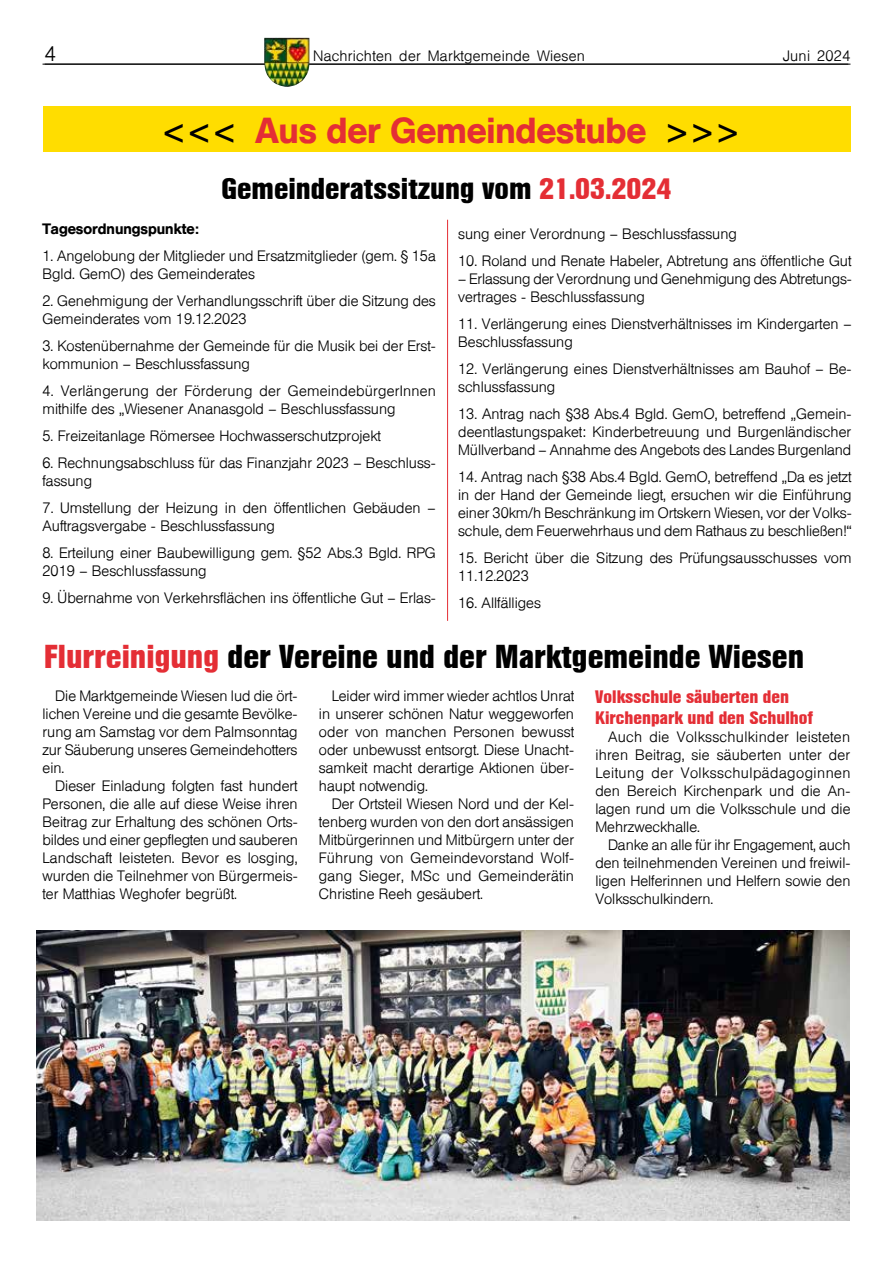
<style>
.page{position:relative;width:893px;height:1263px;background:#fff}
.page>*{position:absolute;margin:0;border:0;box-sizing:border-box;transform-origin:0 0}
.t1{font:500 36px "Helvetica BQ";color:#e42e35}
.t2{font:700 33px "Helvetica Condensed BQ";color:#000}
.t3{font:700 30px "Helvetica Condensed BQ";color:#000}
.t4{font:300 21px "Helvetica BQ";color:#000}
.t5{font:700 18px/21px "Helvetica Condensed BQ";color:#e42e35}
.t6{font:300 15px/18px "Helvetica BQ";color:#000}
.t7{font:500 15px "Helvetica BQ";color:#000}
.s1{font-size:27px;color:#000}
.s2{color:#e42e35}
</style>
<div class="page">
<hr style="left:45px;top:64px;width:805px;height:1px;background:#000">
<hr style="left:43px;top:64px;width:805px;height:1px;background:#000">
<img style="left:264px;top:38px;width:45px;height:49px">
<div style="left:43px;top:106px;width:807px;height:46px;background:#fd0"></div>
<hr style="left:447px;top:220px;width:1px;height:401px;background:#e42e35">
<img style="left:36px;top:930px;width:814px;height:290px">
<h3 class="t4" style="left:45px;top:42px;width:13px">4</h3>
<p class="t6" style="left:313px;top:48px;width:273px">Nachrichten der Marktgemeinde Wiesen</p>
<p class="t6" style="left:783px;top:48px;width:69px">Juni 2024</p>
<h1 class="t1" style="left:165px;top:109px;width:573px"><span class="s1">&lt; &lt; &lt;</span> Aus der Gemeindestube <span class="s1">&gt; &gt; &gt;</span></h1>
<h3 class="t3" style="left:221px;top:171px;width:451px">Gemeinderatssitzung vom <span class="s2">21.03.2024</span></h3>
<p class="t7" style="left:43px;top:220px;width:158px">Tagesordnungspunkte:</p>
<p class="t6" style="left:43px;top:247px;width:395px">1. Angelobung der Mitglieder und Ersatzmitglieder (gem. § 15a<br>Bgld. GemO) des Gemeinderates</p>
<p class="t6" style="left:43px;top:292px;width:395px">2. Genehmigung der Verhandlungsschrift über die Sitzung des<br>Gemeinderates vom 19.12.2023</p>
<p class="t6" style="left:43px;top:337px;width:395px">3. Kostenübernahme der Gemeinde für die Musik bei der Erst&shy;kommunion – Beschlussfassung</p>
<p class="t6" style="left:43px;top:382px;width:395px">4. Verlängerung der Förderung der GemeindebürgerInnen mithilfe des „Wiesener Ananasgold – Beschlussfassung</p>
<p class="t6" style="left:43px;top:427px;width:340px">5. Freizeitanlage Römersee Hochwasserschutzprojekt</p>
<p class="t6" style="left:43px;top:454px;width:395px">6. Rechnungsabschluss für das Finanzjahr 2023 – Beschluss&shy;fassung</p>
<p class="t6" style="left:43px;top:499px;width:394px">7. Umstellung der Heizung in den öffentlichen Gebäuden –<br>Auftragsvergabe - Beschlussfassung</p>
<p class="t6" style="left:43px;top:544px;width:395px">8. Erteilung einer Baubewilligung gem. §52 Abs.3 Bgld. RPG<br>2019 – Beschlussfassung</p>
<p class="t6" style="left:43px;top:589px;width:395px">9. Übernahme von Verkehrsflächen ins öffentliche Gut – Erlas-</p>
<p class="t6" style="left:458px;top:225px;width:280px">sung einer Verordnung – Beschlussfassung</p>
<p class="t6" style="left:458px;top:252px;width:395px">10. Roland und Renate Habeler, Abtretung ans öffentliche Gut</p>
<p class="t6" style="left:458px;top:270px;width:395px">– Erlassung der Verordnung und Genehmigung des Abtretungs&shy;vertrages - Beschlussfassung</p>
<p class="t6" style="left:458px;top:315px;width:395px">11. Verlängerung eines Dienstverhältnisses im Kindergarten –<br>Beschlussfassung</p>
<p class="t6" style="left:458px;top:360px;width:395px">12. Verlängerung eines Dienstverhältnisses am Bauhof – Be&shy;schlussfassung</p>
<p class="t6" style="left:458px;top:405px;width:395px;text-align:justify">13. Antrag nach §38 Abs.4 Bgld. GemO, betreffend „Gemein&shy;deentlastungspaket: Kinderbetreuung und Burgenländischer Müllverband – Annahme des Angebots des Landes Burgenland</p>
<p class="t6" style="left:458px;top:468px;width:395px;text-align:justify">14. Antrag nach §38 Abs.4 Bgld. GemO, betreffend „Da es jetzt in der Hand der Gemeinde liegt, ersuchen wir die Einführung einer 30km/h Beschränkung im Ortskern Wiesen, vor der Volks&shy;schule, dem Feuerwehrhaus und dem Rathaus zu beschließen!“</p>
<p class="t6" style="left:458px;top:549px;width:395px">15. Bericht über die Sitzung des Prüfungsausschusses vom<br>11.12.2023</p>
<p class="t6" style="left:458px;top:594px;width:84px">16. Allfälliges</p>
<h2 class="t2" style="left:44px;top:638px;width:762px"><span class="s2">Flurreinigung</span> der Vereine und der Marktgemeinde Wiesen</h2>
<p class="t5" style="left:595px;top:687px;width:219px">Volksschule säuberten den<br>Kirchenpark und den Schulhof</p>
<p class="t6" style="left:595px;top:728px;width:257px;text-align:justify;text-indent:13px">Auch die Volksschulkinder leisteten ihren Beitrag, sie säuberten unter der Leitung der Volksschulpädagoginnen den Bereich Kirchenpark und die An&shy;lagen rund um die Volksschule und die Mehrzweckhalle.</p>
<p class="t6" style="left:595px;top:836px;width:257px;text-align:justify;text-indent:13px">Danke an alle für ihr Engagement, auch den teilnehmenden Vereinen und freiwil&shy;ligen Helferinnen und Helfern sowie den Volksschulkindern.</p>
<p class="t6" style="left:319px;top:687px;width:257px;text-align:justify;text-indent:13px">Leider wird immer wieder achtlos Unrat in unserer schönen Natur weggeworfen oder von manchen Personen bewusst oder unbewusst entsorgt. Diese Unacht&shy;samkeit macht derartige Aktionen über&shy;haupt notwendig.</p>
<p class="t6" style="left:319px;top:795px;width:257px;text-align:justify;text-indent:13px">Der Ortsteil Wiesen Nord und der Kel&shy;tenberg wurden von den dort ansässigen Mitbürgerinnen und Mitbürgern unter der Führung von Gemeindevorstand Wolf&shy;gang Sieger, MSc und Gemeinderätin Christine Reeh gesäubert.</p>
<p class="t6" style="left:43px;top:687px;width:257px;text-align:justify;text-indent:13px">Die Marktgemeinde Wiesen lud die ört&shy;lichen Vereine und die gesamte Bevölke&shy;rung am Samstag vor dem Palmsonntag zur Säuberung unseres Gemeindehotters ein.</p>
<p class="t6" style="left:43px;top:777px;width:257px;text-align:justify;text-indent:13px">Dieser Einladung folgten fast hundert Personen, die alle auf diese Weise ihren Beitrag zur Erhaltung des schönen Orts&shy;bildes und einer gepflegten und sauberen Landschaft leisteten. Bevor es losging, wurden die Teilnehmer von Bürgermeis&shy;ter Matthias Weghofer begrüßt.</p>
</div>
